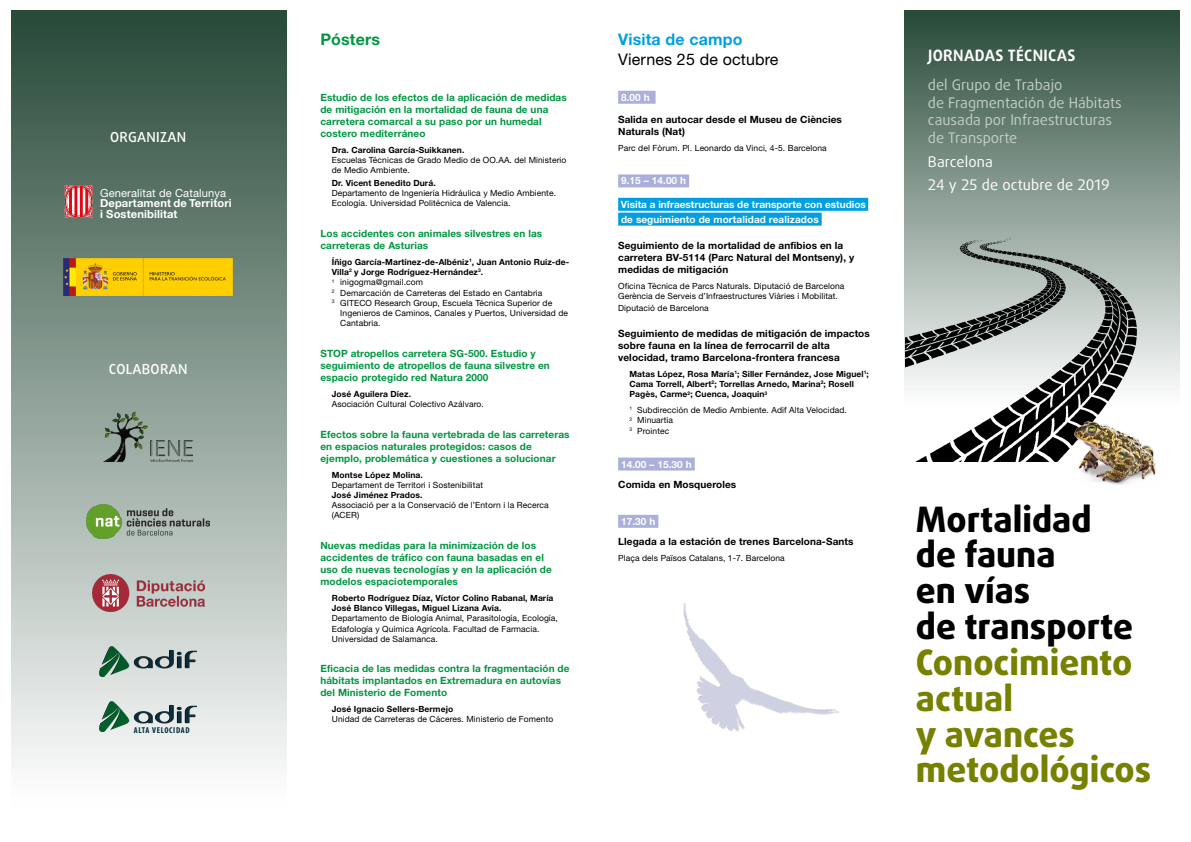
<style>
.page{position:relative;width:1191px;height:842px;background:#fff}
.page>*{position:absolute;margin:0;border:0;box-sizing:border-box;transform-origin:0 0}
.t1{font:800 35px/35.8px "Daxline Pro";color:#768100}
.t2{font:800 35px/35.8px "Daxline Pro";color:#000}
.t3{font:16px "Helvetica Neue LT Std";letter-spacing:.01em;color:#000}
.t4{font:700 16px "Helvetica Neue LT Std";letter-spacing:.01em;color:#009fe3}
.t5{font:700 16px "Helvetica Neue LT Std";letter-spacing:.01em;color:#009641}
.t6{font:700 15.7px "Daxline Pro";letter-spacing:.02em;color:#fff}
.t7{font:14.6px/17.6px "Daxline Pro";color:#c1cec6}
.t8{font:14.6px/23.2px "Daxline Pro";letter-spacing:.01em;color:#fff}
.t9{font:500 13.8px "Daxline Pro";letter-spacing:.02em;color:#fff}
.t10{font:700 11.2px/10.6px "Helvetica Neue";letter-spacing:.01em;color:#fff}
.t11{font:11.2px "Helvetica Neue LT Pro";letter-spacing:.01em;color:#fff}
.t12{font:700 10px/12px "Helvetica Neue LT Std";letter-spacing:.01em;color:#009641}
.t13{font:700 10px/12px "Helvetica Neue LT Std";letter-spacing:.01em;color:#000}
.t14{font:700 10px/14.8px "Helvetica Neue LT Std";color:#fff}
.t15{font:8.5px/10.2px "Helvetica Neue LT Std";letter-spacing:.01em;color:#000}
.t16{font:700 8.5px/10.2px "Helvetica Neue LT Std";letter-spacing:.01em;color:#000}
.t17{font:700 condensed 8.5px "Myriad Pro";letter-spacing:.08em;color:#002e3c}
.s1{font-weight:700}
</style>
<div class="page">
<div style="left:904px;top:11px;width:275px;height:399px;background:linear-gradient(to bottom,#274938,#fff)"></div>
<img style="left:905px;top:192px;width:260px;height:270px">
<img style="left:1048px;top:395px;width:127px;height:90px">
<div style="left:618px;top:91px;width:37px;height:13px;background:#acafd9"></div>
<div style="left:618px;top:174px;width:71px;height:13px;background:#acafd9"></div>
<div style="left:618px;top:198px;width:250px;height:13px;background:#009fe3"></div>
<div style="left:618px;top:213px;width:203px;height:13px;background:#009fe3"></div>
<div style="left:618px;top:457px;width:77px;height:13px;background:#acafd9"></div>
<div style="left:618px;top:515px;width:40px;height:13px;background:#acafd9"></div>
<img style="left:683px;top:603px;width:157px;height:129px">
<div style="left:11px;top:11px;width:275px;height:797px;background:linear-gradient(to bottom,#274938,#fff)"></div>
<img style="left:63px;top:257px;width:105px;height:40px">
<img style="left:104px;top:406px;width:64px;height:63px">
<img style="left:87px;top:504px;width:81px;height:35px">
<img style="left:92px;top:574px;width:76px;height:37px">
<svg style="left:65px;top:185px;width:28px;height:33px"></svg>
<img style="left:99px;top:646px;width:69px;height:30px">
<img style="left:99px;top:702px;width:69px;height:30px">
<svg style="left:168px;top:121px;width:119px;height:630px;background:#9ca99b"></svg>
<h3 class="t9" style="left:110px;top:128px;width:78px">ORGANIZAN</h3>
<h3 class="t11" style="left:100px;top:186px;width:128px">Generalitat de Catalunya</h3>
<h3 class="t10" style="left:100px;top:198px;width:133px">Departament de Territori i Sostenibilitat</h3>
<h3 class="t9" style="left:109px;top:359px;width:80px">COLABORAN</h3>
<p class="t17" style="left:134px;top:725px;width:57px">ALTA VELOCIDAD</p>
<h2 class="t5" style="left:320px;top:30px;width:61px">Pósters</h2>
<p class="t12" style="left:320px;top:91px;width:248px">Estudio de los efectos de la aplicación de medidas de mitigación en la mortalidad de fauna de una carretera comarcal a su paso por un humedal costero mediterráneo</p>
<p class="t16" style="left:332px;top:144px;width:134px">Dra. Carolina García-Suikkanen.</p>
<p class="t15" style="left:332px;top:154px;width:236px">Escuelas Técnicas de Grado Medio de OO.AA. del Ministerio de Medio Ambiente.</p>
<p class="t16" style="left:332px;top:178px;width:105px">Dr. Vicent Benedito Durá.</p>
<p class="t15" style="left:332px;top:188px;width:226px">Departamento de Ingeniería Hidráulica y Medio Ambiente.<br>Ecología. Universidad Politécnica de Valencia.</p>
<p class="t12" style="left:320px;top:227px;width:223px">Los accidentes con animales silvestres en las carreteras de Asturias</p>
<p class="t15" style="left:332px;top:257px;width:239px"><span class="s1">Íñigo García-Martínez-de-Albéniz</span><sup>1</sup><span class="s1">, Juan Antonio Ruiz-de-Villa</span><sup>2</sup> <span class="s1">y Jorge Rodríguez-Hernández</span><sup>3</sup><span class="s1">.<br></span><sup>1</sup> inigogma@gmail.com<br><sup>2</sup> Demarcación de Carreteras del Estado en Cantabria<br><sup>3</sup> GITECO Research Group, Escuela Técnica Superior de</p>
<p class="t15" style="left:340px;top:308px;width:229px">Ingenieros de Caminos, Canales y Puertos, Universidad de<br>Cantabria.</p>
<p class="t12" style="left:320px;top:347px;width:231px">STOP atropellos carretera SG-500. Estudio y seguimiento de atropellos de fauna silvestre en espacio protegido red Natura 2000</p>
<p class="t16" style="left:332px;top:388px;width:81px">José Aguilera Díez.</p>
<p class="t15" style="left:332px;top:399px;width:153px">Asociación Cultural Colectivo Azálvaro.</p>
<p class="t12" style="left:320px;top:428px;width:251px">Efectos sobre la fauna vertebrada de las carreteras en espacios naturales protegidos: casos de ejemplo, problemática y cuestiones a solucionar</p>
<p class="t16" style="left:332px;top:469px;width:93px">Montse López Molina.</p>
<p class="t15" style="left:332px;top:479px;width:153px">Departament de Territori i Sostenibilitat</p>
<p class="t16" style="left:332px;top:490px;width:92px">José Jiménez Prados.</p>
<p class="t15" style="left:332px;top:500px;width:218px">Associació per a la Conservació de l’Entorn i la Recerca (ACER)</p>
<p class="t12" style="left:320px;top:539px;width:233px">Nuevas medidas para la minimización de los accidentes de tráfico con fauna basadas en el uso de nuevas tecnologías y en la aplicación de modelos espaciotemporales</p>
<p class="t16" style="left:332px;top:593px;width:223px">Roberto Rodríguez Díaz, Víctor Colino Rabanal, María<br>José Blanco Villegas, Miguel Lizana Avia.</p>
<p class="t15" style="left:332px;top:613px;width:228px">Departamento de Biología Animal, Parasitología, Ecología,<br>Edafología y Química Agrícola. Facultad de Farmacia.<br>Universidad de Salamanca.</p>
<p class="t12" style="left:320px;top:663px;width:251px">Eficacia de las medidas contra la fragmentación de hábitats implantados en Extremadura en autovías del Ministerio de Fomento</p>
<p class="t16" style="left:332px;top:704px;width:123px">José Ignacio Sellers-Bermejo</p>
<p class="t15" style="left:332px;top:714px;width:223px">Unidad de Carreteras de Cáceres. Ministerio de Fomento</p>
<h2 class="t4" style="left:618px;top:30px;width:126px">Visita de campo</h2>
<h2 class="t3" style="left:618px;top:49px;width:162px">Viernes 25 de octubre</h2>
<p class="t14" style="left:621px;top:90px;width:30px">8.00 h</p>
<p class="t13" style="left:618px;top:113px;width:225px">Salida en autocar desde el Museu de Ciències<br>Naturals (Nat)</p>
<p class="t15" style="left:618px;top:142px;width:210px">Parc del Fòrum. Pl. Leonardo da Vinci, 4-5. Barcelona</p>
<p class="t14" style="left:621px;top:173px;width:67px">9.15 – 14.00 h</p>
<p class="t14" style="left:621px;top:197px;width:246px">Visita a infraestructuras de transporte con estudios de seguimiento de mortalidad realizados</p>
<p class="t13" style="left:618px;top:239px;width:238px">Seguimiento de la mortalidad de anfibios en la carretera BV-5114 (Parc Natural del Montseny), y medidas de mitigación</p>
<p class="t15" style="left:618px;top:280px;width:228px">Oficina Tècnica de Parcs Naturals. Diputació de Barcelona<br>Gerència de Serveis d’Infraestructures Viàries i Mobilitat.</p>
<p class="t15" style="left:618px;top:303px;width:92px">Diputació de Barcelona</p>
<p class="t13" style="left:618px;top:327px;width:253px">Seguimiento de medidas de mitigación de impactos sobre fauna en la línea de ferrocarril de alta velocidad, tramo Barcelona-frontera francesa</p>
<p class="t16" style="left:629px;top:369px;width:241px">Matas López, Rosa María<sup>1</sup>; Siller Fernández, Jose Miguel<sup>1</sup>;<br>Cama Torrell, Albert<sup>2</sup>; Torrellas Arnedo, Marina<sup>2</sup>; Rosell<br>Pagès, Carme<sup>2</sup>; Cuenca, Joaquin<sup>3</sup></p>
<p class="t15" style="left:629px;top:405px;width:219px"><sup>1</sup> Subdirección de Medio Ambiente. Adif Alta Velocidad.<br><sup>2</sup> Minuartia<br><sup>3</sup> Prointec</p>
<p class="t14" style="left:621px;top:456px;width:72px">14.00 – 15.30 h</p>
<p class="t13" style="left:618px;top:478px;width:120px">Comida en Mosqueroles</p>
<p class="t14" style="left:621px;top:514px;width:36px">17.30 h</p>
<p class="t13" style="left:618px;top:535px;width:237px">Llegada a la estación de trenes Barcelona-Sants</p>
<p class="t15" style="left:618px;top:553px;width:168px">Plaça dels Països Catalans, 1-7. Barcelona</p>
<h3 class="t6" style="left:928px;top:45px;width:149px">JORNADAS TÉCNICAS</h3>
<h3 class="t7" style="left:928px;top:76px;width:195px">del Grupo de Trabajo<br>de Fragmentación de Hábitats causada por Infraestructuras de Transporte</h3>
<h3 class="t8" style="left:928px;top:150px;width:183px">Barcelona<br>24 y 25 de octubre de 2019</h3>
<h1 class="t2" style="left:916px;top:501px;width:219px">Mortalidad de fauna<br>en vías<br>de transporte</h1>
<h1 class="t1" style="left:916px;top:645px;width:237px">Conocimiento actual<br>y avances metodológicos</h1>
</div>
